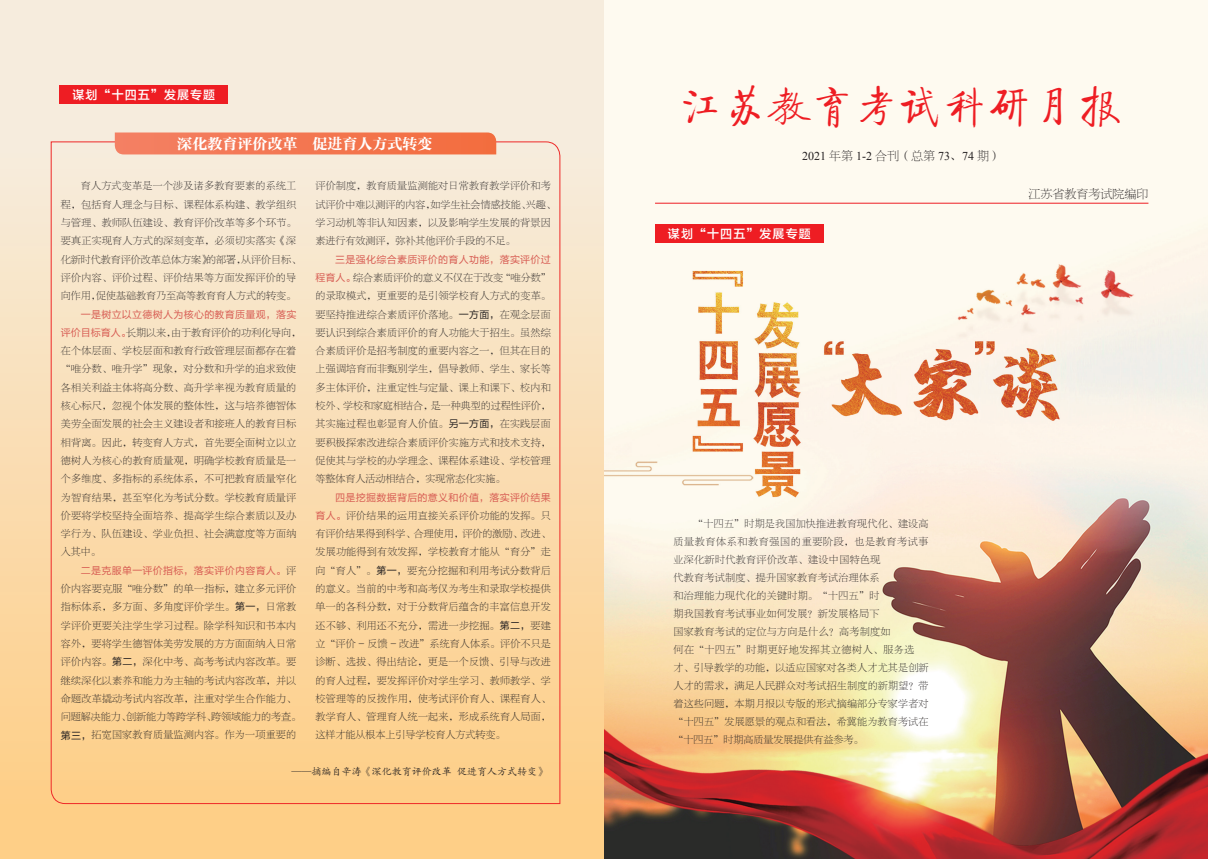
<style>
.page{position:relative;width:1208px;height:859px;background:#fff}
.page>*{position:absolute;margin:0;border:0;box-sizing:border-box;transform-origin:0 0}
.t1{font:44.2px "FZQTJW GB1 0";color:#ee1d23}
.t2{font:15px "FZCYSK GBK1 0";color:#fff}
.t3{font:12px "FZLTZHK GBK1 0";letter-spacing:.09em;color:#fff}
.t4{font:12px "Times New Roman";color:#231f20}
.t5{font:12px "FZBSJW GB1 0";color:#231f20}
.正文{font:10px/18.3px "FZBSJW GB1 0";letter-spacing:.025em;color:#231f20}
.t6{font:10px "FZKTJW GB1 0";color:#231f20}
.s1{font-family:"FZLTHJW GB1 0";color:#d75b52}
.s2{font-family:"FZLTHJW GB1 0"}
.s3{font-family:"FZBSJW GB1 0"}
.s4{font-family:"Adobe Song Std";font-weight:300}
</style>
<div class="page">
<div style="left:0;top:0;width:1207px;height:859px;background:linear-gradient(to bottom,#f5efe8,#feca81)"></div>
<img style="left:604px;top:0;width:604px;height:859px">
<hr style="left:655px;top:203px;width:493px;height:1px;background:#ee1d23">
<div style="left:655px;top:224px;width:168px;height:18px;background:#ee1d23"></div>
<div style="left:60px;top:85px;width:168px;height:19px;background:#ee1d23"></div>
<svg style="left:51px;top:142px;width:509px;height:662px;background:#fadbb0"></svg>
<svg style="left:115px;top:132px;width:381px;height:22px;background:#f37954"></svg>
<p class="t3" style="left:72px;top:88px;width:144px">谋划“十四五”发展专题</p>
<p class="t2" style="left:177px;top:136px;width:256px">深化教育评价改革　促进育人方式转变</p>
<p class="正文" style="left:315px;top:177px;width:242px">评价制度，教育质量监测能对日常教育教学评价和考试评价中难以测评的内容，如学生社会情感技能、兴趣、学习动机等非认知因素，以及影响学生发展的背景因素进行有效测评，弥补其他评价手段的不足。</p>
<p class="正文" style="left:315px;top:250px;width:237px;text-align:justify;text-indent:20px"><span class="s1">三是强化综合素质评价的育人功能，落实评价过程育人。</span>综合素质评价的意义不仅在于改变“唯分数”的录取模式，更重要的是引领学校育人方式的变革。要坚持推进综合素质评价落地。<span class="s2">一方面，</span>在观念层面要认识到综合素质评价的育人功能大于招生。虽然综合素质评价是招考制度的重要内容之一，但其在目的上强调培育而非甄别学生，倡导教师、学生、家长等多主体评价，注重定性与定量、课上和课下、校内和校外、学校和家庭相结合，是一种典型的过程性评价，其实施过程也彰显育人价值。<span class="s2">另一方面，</span>在实践层面要积极探索改进综合素质评价实施方式和技术支持，促使其与学校的办学理念、课程体系建设、学校管理等整体育人活动相结合，实现常态化实施。</p>
<p class="正文" style="left:315px;top:488px;width:237px;text-align:justify;text-indent:20px"><span class="s1">四是挖掘数据背后的意义和价值，落实评价结果育人。</span>评价结果的运用直接关系评价功能的发挥。只有评价结果得到科学、合理使用，评价的激励、改进、发展功能得到有效发挥，学校教育才能从“育分”走向“育人”。<span class="s2">第一，</span>要充分挖掘和利用考试分数背后的意义。当前的中考和高考仅为考生和录取学校提供单一的各科分数，对于分数背后蕴含的丰富信息开发还不够、利用还不充分，需进一步挖掘。<span class="s2">第二，</span>要建立“评价 - 反馈 - 改进”系统育人体系。评价不只是诊断、选拔、得出结论，更是一个反馈、引导与改进的育人过程，要发挥评价对学生学习、教师教学、学校管理等的反拨作用，使考试评价育人、课程育人、教学育人、管理育人统一起来，形成系统育人局面，这样才能从根本上引导学校育人方式转变。</p>
<p class="正文" style="left:61px;top:177px;width:242px;text-indent:20px">育人方式变革是一个涉及诸多教育要素的系统工程，包括育人理念与目标、课程体系构建、教学组织与管理、教师队伍建设、教育评价改革等多个环节。要真正实现育人方式的深刻变革，必须切实落实《深化新时代教育评价改革总体方案》的部署，从评价目标、评价内容、评价过程、评价结果等方面发挥评价的导向作用，促使基础教育乃至高等教育育人方式的转变。</p>
<p class="正文" style="left:61px;top:305px;width:242px;text-indent:20px"><span class="s1">一是树立以立德树人为核心的教育质量观，落实评价目标育人。</span>长期以来，由于教育评价的功利化导向，在个体层面、学校层面和教育行政管理层面都存在着“唯分数、唯升学”现象，对分数和升学的追求致使各相关利益主体将高分数、高升学率视为教育质量的核心标尺，忽视个体发展的整体性，这与培养德智体美劳全面发展的社会主义建设者和接班人的教育目标相背离。因此，转变育人方式，首先要全面树立以立德树人为核心的教育质量观，明确学校教育质量是一个多维度、多指标的系统体系，不可把教育质量窄化为智育结果，甚至窄化为考试分数。学校教育质量评价要将学校坚持全面培养、提高学生综合素质以及办学行为、队伍建设、学业负担、社会满意度等方面纳入其中。</p>
<p class="正文" style="left:61px;top:561px;width:242px;text-indent:20px"><span class="s1">二是克服单一评价指标，落实评价内容育人。</span>评价内容要克服“唯分数”的单一指标，建立多元评价指标体系，多方面、多角度评价学生。<span class="s2">第一，</span>日常教学评价更要关注学生学习过程。除学科知识和书本内容外，要将学生德智体美劳发展的方方面面纳入日常评价内容。<span class="s2">第二，</span>深化中考、高考考试内容改革。要继续深化以素养和能力为主轴的考试内容改革，并以命题改革撬动考试内容改革，注重对学生合作能力、问题解决能力、创新能力等跨学科、跨领域能力的考查。<span class="s2">第三，</span>拓宽国家教育质量监测内容。作为一项重要的</p>
<p class="t6" style="left:292px;top:766px;width:257px">——摘编自辛涛《深化教育评价改革 促进育人方式转变》</p>
<p class="t1" style="left:678px;top:83px;width:443px">江苏教育考试科研月报</p>
<p class="t4" style="left:802px;top:148px;width:200px">2021 <span class="s3">年第</span> 1-2 <span class="s3">合刊（总第</span> 73<span class="s4">、</span>74 <span class="s3">期）</span></p>
<p class="t3" style="left:668px;top:227px;width:144px">谋划“十四五”发展专题</p>
<p class="t5" style="left:1028px;top:188px;width:121px">江苏省教育考试院编印</p>
<p class="正文" style="left:673px;top:515px;width:257px;line-height:18px;text-indent:20px">“十四五”时期是我国加快推进教育现代化、建设高质量教育体系和教育强国的重要阶段，也是教育考试事业深化新时代教育评价改革、建设中国特色现<br>代教育考试制度、提升国家教育考试治理体系<br>和治理能力现代化的关键时期。“十四五”时<br>期我国教育考试事业如何发展？新发展格局下<br>国家教育考试的定位与方向是什么？高考制度如<br>何在“十四五”时期更好地发挥其立德树人、服务选<br>才、引导教学的功能，以适应国家对各类人才尤其是创新人才的需求，满足人民群众对考试招生制度的新期望？带着这些问题，本期月报以专版的形式摘编部分专家学者对“十四五”发展愿景的观点和看法，希冀能为教育考试在“十四五”时期高质量发展提供有益参考。</p>
</div>
